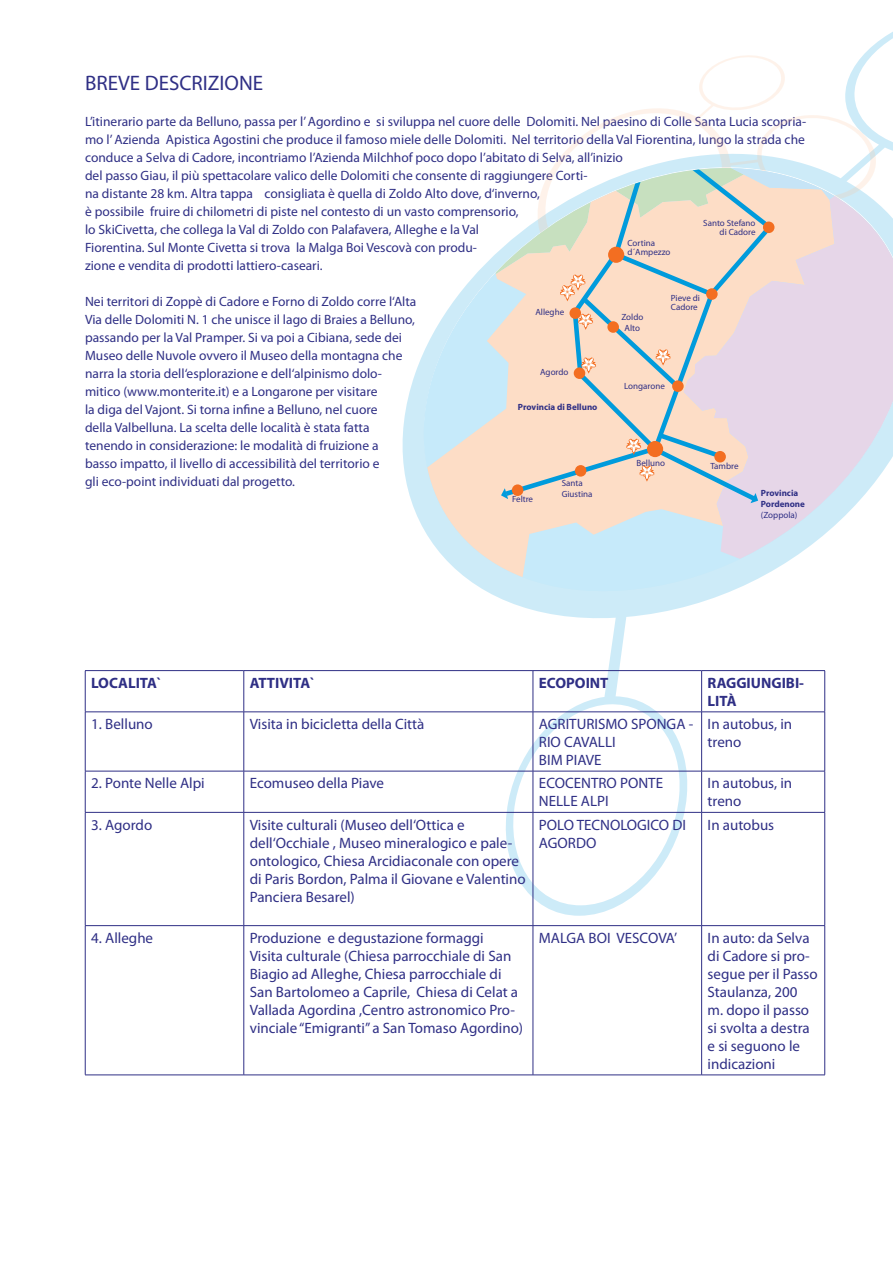
<style>
.page{position:relative;width:893px;height:1263px;background:#fff}
.page>*{position:absolute;margin:0;border:0;box-sizing:border-box;transform-origin:0 0}
.t1{font:21px "Myriad Pro";color:#2f2f85}
.t2{font:15px/18px "Myriad Pro";color:#2f2f85}
.t3{font:700 15px/18px "Myriad Pro";color:#2f2f85}
.t4{font:13.5px/18px "Myriad Pro";color:#2f2f85}
.t5{font:9px/9px "Myriad Pro";color:#2f2f85}
.t6{font:700 9px/10.8px "Myriad Pro";color:#2f2f85}
</style>
<div class="page">
<svg style="left:401px;top:32px;width:492px;height:884px"></svg>
<svg style="left:536px;top:54px;width:341px;height:99px"></svg>
<hr style="left:85px;top:670px;width:159px;height:1px;background:#2f2f85">
<hr style="left:85px;top:671px;width:1px;height:41px;background:#2f2f85">
<hr style="left:244px;top:670px;width:289px;height:1px;background:#2f2f85">
<hr style="left:244px;top:671px;width:1px;height:41px;background:#2f2f85">
<hr style="left:533px;top:670px;width:169px;height:1px;background:#2f2f85">
<hr style="left:533px;top:671px;width:1px;height:41px;background:#2f2f85">
<hr style="left:702px;top:670px;width:123px;height:1px;background:#2f2f85">
<hr style="left:701px;top:671px;width:1px;height:41px;background:#2f2f85">
<hr style="left:824px;top:671px;width:1px;height:41px;background:#2f2f85">
<hr style="left:85px;top:712px;width:159px;height:1px;background:#2f2f85">
<hr style="left:85px;top:712px;width:1px;height:59px;background:#2f2f85">
<hr style="left:244px;top:712px;width:289px;height:1px;background:#2f2f85">
<hr style="left:244px;top:712px;width:1px;height:59px;background:#2f2f85">
<hr style="left:533px;top:712px;width:169px;height:1px;background:#2f2f85">
<hr style="left:533px;top:712px;width:1px;height:59px;background:#2f2f85">
<hr style="left:702px;top:712px;width:123px;height:1px;background:#2f2f85">
<hr style="left:701px;top:712px;width:1px;height:59px;background:#2f2f85">
<hr style="left:824px;top:712px;width:1px;height:59px;background:#2f2f85">
<hr style="left:85px;top:771px;width:159px;height:1px;background:#2f2f85">
<hr style="left:85px;top:771px;width:1px;height:41px;background:#2f2f85">
<hr style="left:244px;top:771px;width:289px;height:1px;background:#2f2f85">
<hr style="left:244px;top:771px;width:1px;height:41px;background:#2f2f85">
<hr style="left:533px;top:771px;width:169px;height:1px;background:#2f2f85">
<hr style="left:533px;top:771px;width:1px;height:41px;background:#2f2f85">
<hr style="left:702px;top:771px;width:123px;height:1px;background:#2f2f85">
<hr style="left:701px;top:771px;width:1px;height:41px;background:#2f2f85">
<hr style="left:824px;top:771px;width:1px;height:41px;background:#2f2f85">
<hr style="left:85px;top:812px;width:159px;height:1px;background:#2f2f85">
<hr style="left:85px;top:812px;width:1px;height:113px;background:#2f2f85">
<hr style="left:244px;top:812px;width:289px;height:1px;background:#2f2f85">
<hr style="left:244px;top:812px;width:1px;height:113px;background:#2f2f85">
<hr style="left:533px;top:812px;width:169px;height:1px;background:#2f2f85">
<hr style="left:533px;top:812px;width:1px;height:113px;background:#2f2f85">
<hr style="left:702px;top:812px;width:123px;height:1px;background:#2f2f85">
<hr style="left:701px;top:812px;width:1px;height:113px;background:#2f2f85">
<hr style="left:824px;top:812px;width:1px;height:113px;background:#2f2f85">
<hr style="left:85px;top:925px;width:159px;height:1px;background:#2f2f85">
<hr style="left:85px;top:926px;width:1px;height:149px;background:#2f2f85">
<hr style="left:244px;top:925px;width:289px;height:1px;background:#2f2f85">
<hr style="left:244px;top:926px;width:1px;height:149px;background:#2f2f85">
<hr style="left:533px;top:925px;width:169px;height:1px;background:#2f2f85">
<hr style="left:533px;top:926px;width:1px;height:149px;background:#2f2f85">
<hr style="left:702px;top:925px;width:123px;height:1px;background:#2f2f85">
<hr style="left:701px;top:926px;width:1px;height:149px;background:#2f2f85">
<hr style="left:824px;top:926px;width:1px;height:149px;background:#2f2f85">
<hr style="left:85px;top:1075px;width:159px;height:1px;background:#2f2f85">
<hr style="left:244px;top:1075px;width:289px;height:1px;background:#2f2f85">
<hr style="left:533px;top:1075px;width:169px;height:1px;background:#2f2f85">
<hr style="left:702px;top:1075px;width:123px;height:1px;background:#2f2f85">
<svg style="left:401px;top:153px;width:492px;height:15px"></svg>
<svg style="left:401px;top:168px;width:492px;height:434px"></svg>
<svg style="left:424px;top:168px;width:260px;height:432px;fill:#cdeafa"></svg>
<svg style="left:684px;top:503px;width:209px;height:97px"></svg>
<svg style="left:496px;top:168px;width:397px;height:335px"></svg>
<h1 class="t1" style="left:85px;top:70px;width:180px">BREVE DESCRIZIONE</h1>
<p class="t4" style="left:85px;top:112px;width:723px">L’itinerario parte da Belluno, passa per l’ Agordino e si sviluppa nel cuore delle Dolomiti. Nel paesino di Colle Santa Lucia scopria&shy;mo l’ Azienda Apistica Agostini che produce il famoso miele delle Dolomiti. Nel territorio della Val Fiorentina, lungo la strada che conduce a Selva di Cadore, incontriamo l’Azienda Milchhof poco dopo l’abitato di Selva, all’inizio<br>del passo Giau, il più spettacolare valico delle Dolomiti che consente di raggiungere Corti-<br>na distante 28 km. Altra tappa consigliata è quella di Zoldo Alto dove, d‘inverno,<br>è possibile fruire di chilometri di piste nel contesto di un vasto comprensorio,<br>lo SkiCivetta, che collega la Val di Zoldo con Palafavera, Alleghe e la Val<br>Fiorentina. Sul Monte Civetta si trova la Malga Boi Vescovà con produ-<br>zione e vendita di prodotti lattiero-caseari.</p>
<p class="t4" style="left:85px;top:292px;width:333px">Nei territori di Zoppè di Cadore e Forno di Zoldo corre l‘Alta Via delle Dolomiti N. 1 che unisce il lago di Braies a Belluno, passando per la Val Pramper. Si va poi a Cibiana, sede dei Museo delle Nuvole ovvero il Museo della montagna che narra la storia dell‘esplorazione e dell‘alpinismo dolo&shy;mitico (www.monterite.it) e a Longarone per visitare<br>la diga del Vajont. Si torna infine a Belluno, nel cuore<br>della Valbelluna. La scelta delle località è stata fatta tenendo in considerazione: le modalità di fruizione a<br>basso impatto, il livello di accessibilità del territorio e<br>gli eco-point individuati dal progetto.</p>
<p class="t5" style="left:531px;top:133px;width:32px">Bruneck</p>
<p class="t5" style="left:603px;top:152px;width:31px">Toblach</p>
<p class="t5" style="left:703px;top:218px;width:54px;text-align:right">Santo Stefano di Cadore</p>
<p class="t5" style="left:627px;top:238px;width:44px">Cortina d´Ampezzo</p>
<p class="t5" style="left:671px;top:293px;width:31px">Pieve di<br>Cadore</p>
<p class="t5" style="left:535px;top:307px;width:30px">Alleghe</p>
<p class="t5" style="left:621px;top:312px;width:23px;line-height:10.8px;text-align:center">Zoldo<br>Alto</p>
<p class="t5" style="left:540px;top:367px;width:30px">Agordo</p>
<p class="t5" style="left:624px;top:382px;width:42px">Longarone</p>
<p class="t6" style="left:518px;top:402px;width:81px">Provincia di Belluno</p>
<p class="t5" style="left:636px;top:458px;width:30px">Belluno</p>
<p class="t5" style="left:710px;top:461px;width:30px">Tambre</p>
<p class="t5" style="left:562px;top:477px;width:32px;line-height:10.8px">Santa<br>Giustina</p>
<p class="t6" style="left:761px;top:487px;width:46px">Provincia<br>Pordenone</p>
<p class="t5" style="left:761px;top:510px;width:38px">(Zoppola)</p>
<p class="t5" style="left:512px;top:494px;width:23px">Feltre</p>
<p class="t3" style="left:91px;top:673px;width:72px">LOCALITA`</p>
<p class="t3" style="left:250px;top:673px;width:66px">ATTIVITA`</p>
<p class="t3" style="left:539px;top:673px;width:71px">ECOPOINT</p>
<p class="t3" style="left:708px;top:673px;width:98px">RAGGIUNGIBI-<br>LITÀ</p>
<p class="t2" style="left:91px;top:715px;width:63px">1. Belluno</p>
<p class="t2" style="left:250px;top:715px;width:176px">Visita in bicicletta della Città</p>
<p class="t2" style="left:539px;top:715px;width:156px">AGRITURISMO SPONGA -<br>RIO CAVALLI<br>BIM PIAVE</p>
<p class="t2" style="left:708px;top:715px;width:86px">In autobus, in treno</p>
<p class="t2" style="left:91px;top:774px;width:115px">2. Ponte Nelle Alpi</p>
<p class="t2" style="left:250px;top:774px;width:136px">Ecomuseo della Piave</p>
<p class="t2" style="left:539px;top:774px;width:126px">ECOCENTRO PONTE<br>NELLE ALPI</p>
<p class="t2" style="left:708px;top:774px;width:86px">In autobus, in treno</p>
<p class="t2" style="left:91px;top:815px;width:63px">3. Agordo</p>
<p class="t2" style="left:250px;top:815px;width:277px">Visite culturali (Museo dell‘Ottica e dell‘Occhiale , Museo mineralogico e pale&shy;ontologico, Chiesa Arcidiaconale con opere di Paris Bordon, Palma il Giovane e Valentino Panciera Besarel)</p>
<p class="t2" style="left:539px;top:815px;width:149px">POLO TECNOLOGICO DI<br>AGORDO</p>
<p class="t2" style="left:708px;top:815px;width:68px">In autobus</p>
<p class="t2" style="left:91px;top:929px;width:63px">4. Alleghe</p>
<p class="t2" style="left:250px;top:929px;width:275px">Produzione e degustazione formaggi<br>Visita culturale (Chiesa parrocchiale di San Biagio ad Alleghe, Chiesa parrocchiale di San Bartolomeo a Caprile, Chiesa di Celat a Vallada Agordina ,Centro astronomico Pro&shy;vinciale “Emigranti” a San Tomaso Agordino)</p>
<p class="t2" style="left:539px;top:929px;width:140px">MALGA BOI VESCOVA’</p>
<p class="t2" style="left:708px;top:929px;width:112px">In auto: da Selva di Cadore si pro&shy;segue per il Passo<br>Staulanza, 200<br>m. dopo il passo si svolta a destra e si seguono le indicazioni</p>
</div>
